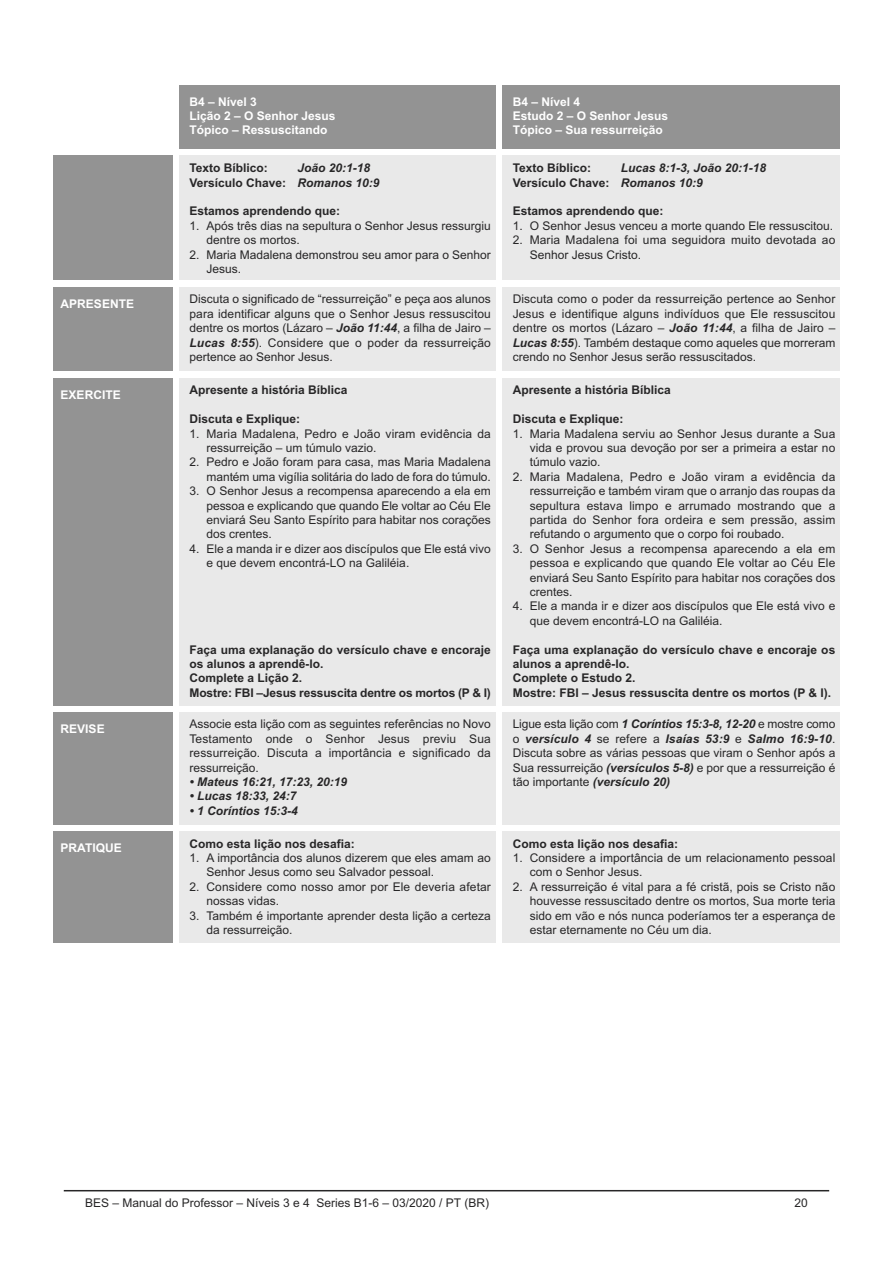
<style>
.page{position:relative;width:893px;height:1263px;background:#fff}
.page>*{position:absolute;margin:0;border:0;box-sizing:border-box;transform-origin:0 0}
.t1{font:12px/14.4px "Arial";color:#272627}
.t2{font:700 12px/14.4px "Arial";color:#272627}
.t3{font:italic 700 12px/14.4px "Arial";color:#272627}
.t4{font:700 12px/14.4px "Arial";color:#fff}
.s1{font-style:normal}
.s2{font-weight:700;font-style:italic}
</style>
<div class="page">
<hr style="left:64px;top:1190px;width:765px;height:1px;background:#272627">
<div style="left:179px;top:85px;width:316px;height:64px;background:#939393"></div>
<div style="left:502px;top:85px;width:338px;height:64px;background:#939393"></div>
<div style="left:53px;top:156px;width:119px;height:124px;background:#939393"></div>
<div style="left:179px;top:156px;width:316px;height:124px;background:#e9e9e9"></div>
<div style="left:502px;top:156px;width:338px;height:124px;background:#e9e9e9"></div>
<div style="left:53px;top:287px;width:119px;height:84px;background:#939393"></div>
<div style="left:179px;top:287px;width:316px;height:84px;background:#e9e9e9"></div>
<div style="left:502px;top:287px;width:338px;height:84px;background:#e9e9e9"></div>
<div style="left:53px;top:378px;width:119px;height:327px;background:#939393"></div>
<div style="left:179px;top:378px;width:316px;height:327px;background:#e9e9e9"></div>
<div style="left:502px;top:378px;width:338px;height:327px;background:#e9e9e9"></div>
<div style="left:53px;top:712px;width:119px;height:112px;background:#939393"></div>
<div style="left:179px;top:712px;width:316px;height:112px;background:#e9e9e9"></div>
<div style="left:502px;top:712px;width:338px;height:112px;background:#e9e9e9"></div>
<div style="left:53px;top:831px;width:119px;height:111px;background:#939393"></div>
<div style="left:179px;top:831px;width:316px;height:111px;background:#e9e9e9"></div>
<div style="left:502px;top:831px;width:338px;height:111px;background:#e9e9e9"></div>
<p class="t4" style="left:190px;top:94px;width:148px">B4 – Nível 3<br>Lição 2 – O Senhor Jesus<br>Tópico – Ressuscitando</p>
<p class="t4" style="left:513px;top:94px;width:157px">B4 – Nível 4<br>Estudo 2 – O Senhor Jesus<br>Tópico – Sua ressurreição</p>
<p class="t2" style="left:190px;top:161px;width:80px">Texto Bíblico:</p>
<p class="t2" style="left:513px;top:161px;width:80px">Texto Bíblico:</p>
<p class="t3" style="left:190px;top:161px;width:192px;text-indent:108px">João 20:1-18<br><span class="s1">Versículo Chave:</span> Romanos 10:9</p>
<p class="t2" style="left:190px;top:204px;width:152px">Estamos aprendendo que:</p>
<p class="t1" style="left:207px;top:218px;width:286px;text-indent:-17px">1. Após três dias na sepultura o Senhor Jesus ressurgiu dentre os mortos.</p>
<p class="t1" style="left:207px;top:247px;width:286px;text-indent:-17px">2. Maria Madalena demonstrou seu amor para o Senhor<br>Jesus.</p>
<p class="t3" style="left:513px;top:161px;width:255px;text-indent:108px">Lucas 8:1-3, João 20:1-18<br><span class="s1">Versículo Chave:</span> Romanos 10:9</p>
<p class="t2" style="left:513px;top:204px;width:152px">Estamos aprendendo que:</p>
<p class="t1" style="left:513px;top:218px;width:322px">1. O Senhor Jesus venceu a morte quando Ele ressuscitou.</p>
<p class="t1" style="left:530px;top:233px;width:307px;text-indent:-17px">2. Maria Madalena foi uma seguidora muito devotada ao<br>Senhor Jesus Cristo.</p>
<p class="t4" style="left:61px;top:296px;width:75px">APRESENTE</p>
<p class="t1" style="left:190px;top:292px;width:303px;text-align:justify">Discuta o significado de “ressurreição” e peça aos alunos para identificar alguns que o Senhor Jesus ressuscitou dentre os mortos (Lázaro – <span class="s2">João 11:44</span>, a filha de Jairo – <span class="s2">Lucas 8:55</span>). Considere que o poder da ressurreição pertence ao Senhor Jesus.</p>
<p class="t1" style="left:513px;top:292px;width:324px;text-align:justify">Discuta como o poder da ressurreição pertence ao Senhor Jesus e identifique alguns indivíduos que Ele ressuscitou dentre os mortos (Lázaro – <span class="s2">João 11:44</span>, a filha de Jairo – <span class="s2">Lucas 8:55</span>). Também destaque como aqueles que morreram crendo no Senhor Jesus serão ressuscitados.</p>
<p class="t4" style="left:61px;top:387px;width:62px">EXERCITE</p>
<p class="t2" style="left:190px;top:383px;width:160px">Apresente a história Bíblica</p>
<p class="t2" style="left:190px;top:412px;width:112px">Discuta e Explique:</p>
<p class="t1" style="left:207px;top:426px;width:286px;text-indent:-17px">1. Maria Madalena, Pedro e João viram evidência da ressurreição – um túmulo vazio.</p>
<p class="t1" style="left:190px;top:455px;width:303px;text-align:right">2. Pedro e João foram para casa, mas Maria Madalena mantém uma vigília solitária do lado de fora do túmulo.</p>
<p class="t1" style="left:207px;top:484px;width:286px;text-align:justify;text-indent:-17px">3. O Senhor Jesus a recompensa aparecendo a ela em pessoa e explicando que quando Ele voltar ao Céu Ele enviará Seu Santo Espírito para habitar nos corações dos crentes.</p>
<p class="t1" style="left:207px;top:541px;width:286px;text-indent:-17px">4. Ele a manda ir e dizer aos discípulos que Ele está vivo e que devem encontrá-LO na Galiléia.</p>
<p class="t2" style="left:513px;top:383px;width:160px">Apresente a história Bíblica</p>
<p class="t2" style="left:513px;top:412px;width:112px">Discuta e Explique:</p>
<p class="t1" style="left:530px;top:426px;width:307px;text-align:justify;text-indent:-17px">1. Maria Madalena serviu ao Senhor Jesus durante a Sua vida e provou sua devoção por ser a primeira a estar no túmulo vazio.</p>
<p class="t1" style="left:530px;top:469px;width:307px;text-align:justify;text-indent:-17px">2. Maria Madalena, Pedro e João viram a evidência da ressurreição e também viram que o arranjo das roupas da sepultura estava limpo e arrumado mostrando que a partida do Senhor fora ordeira e sem pressão, assim refutando o argumento que o corpo foi roubado.</p>
<p class="t1" style="left:530px;top:541px;width:307px;text-align:justify;text-indent:-17px">3. O Senhor Jesus a recompensa aparecendo a ela em pessoa e explicando que quando Ele voltar ao Céu Ele enviará Seu Santo Espírito para habitar nos corações dos crentes.</p>
<p class="t1" style="left:530px;top:599px;width:307px;text-indent:-17px">4. Ele a manda ir e dizer aos discípulos que Ele está vivo e que devem encontrá-LO na Galiléia.</p>
<p class="t2" style="left:513px;top:642px;width:324px">Faça uma explanação do versículo chave e encoraje os alunos a aprendê-lo.<br>Complete o Estudo 2.<br>Mostre: FBI – Jesus ressuscita dentre os mortos (P &amp; I).</p>
<p class="t2" style="left:190px;top:642px;width:303px">Faça uma explanação do versículo chave e encoraje os alunos a aprendê-lo.<br>Complete a Lição 2.<br>Mostre: FBI –Jesus ressuscita dentre os mortos (P &amp; I)</p>
<p class="t4" style="left:61px;top:721px;width:46px">REVISE</p>
<p class="t1" style="left:190px;top:717px;width:303px;text-align:justify">Associe esta lição com as seguintes referências no Novo Testamento onde o Senhor Jesus previu Sua ressurreição. Discuta a importância e significado da ressurreição.</p>
<p class="t3" style="left:190px;top:775px;width:159px">• Mateus 16:21, 17:23, 20:19</p>
<p class="t3" style="left:190px;top:789px;width:108px">• Lucas 18:33, 24:7</p>
<p class="t3" style="left:190px;top:803px;width:110px">• 1 Coríntios 15:3-4</p>
<p class="t4" style="left:61px;top:841px;width:63px">PRATIQUE</p>
<p class="t2" style="left:190px;top:836px;width:167px">Como esta lição nos desafia:</p>
<p class="t1" style="left:207px;top:850px;width:286px;text-indent:-17px">1. A importância dos alunos dizerem que eles amam ao<br>Senhor Jesus como seu Salvador pessoal.</p>
<p class="t1" style="left:207px;top:879px;width:286px;text-indent:-17px">2. Considere como nosso amor por Ele deveria afetar nossas vidas.</p>
<p class="t1" style="left:207px;top:908px;width:286px;text-indent:-17px">3. Também é importante aprender desta lição a certeza da ressurreição.</p>
<p class="t1" style="left:513px;top:717px;width:324px;text-align:justify">Ligue esta lição com <span class="s2">1 Coríntios 15:3-8, 12-20</span> e mostre como o <span class="s2">versículo 4</span> se refere a <span class="s2">Isaías 53:9</span> e <span class="s2">Salmo 16:9-10</span>.<br>Discuta sobre as várias pessoas que viram o Senhor após a Sua ressurreição <span class="s2">(versículos 5-8)</span> e por que a ressurreição é tão importante <span class="s2">(versículo 20)</span></p>
<p class="t2" style="left:513px;top:836px;width:167px">Como esta lição nos desafia:</p>
<p class="t1" style="left:530px;top:850px;width:307px;text-indent:-17px">1. Considere a importância de um relacionamento pessoal com o Senhor Jesus.</p>
<p class="t1" style="left:530px;top:879px;width:307px;text-align:justify;text-indent:-17px">2. A ressurreição é vital para a fé cristã, pois se Cristo não houvesse ressuscitado dentre os mortos, Sua morte teria sido em vão e nós nunca poderíamos ter a esperança de estar eternamente no Céu um dia.</p>
<p class="t1" style="left:85px;top:1195px;width:405px">BES – Manual do Professor – Níveis 3 e 4 Series B1-6 – 03/2020 / PT (BR)</p>
<p class="t1" style="left:795px;top:1195px;width:15px">20</p>
</div>
